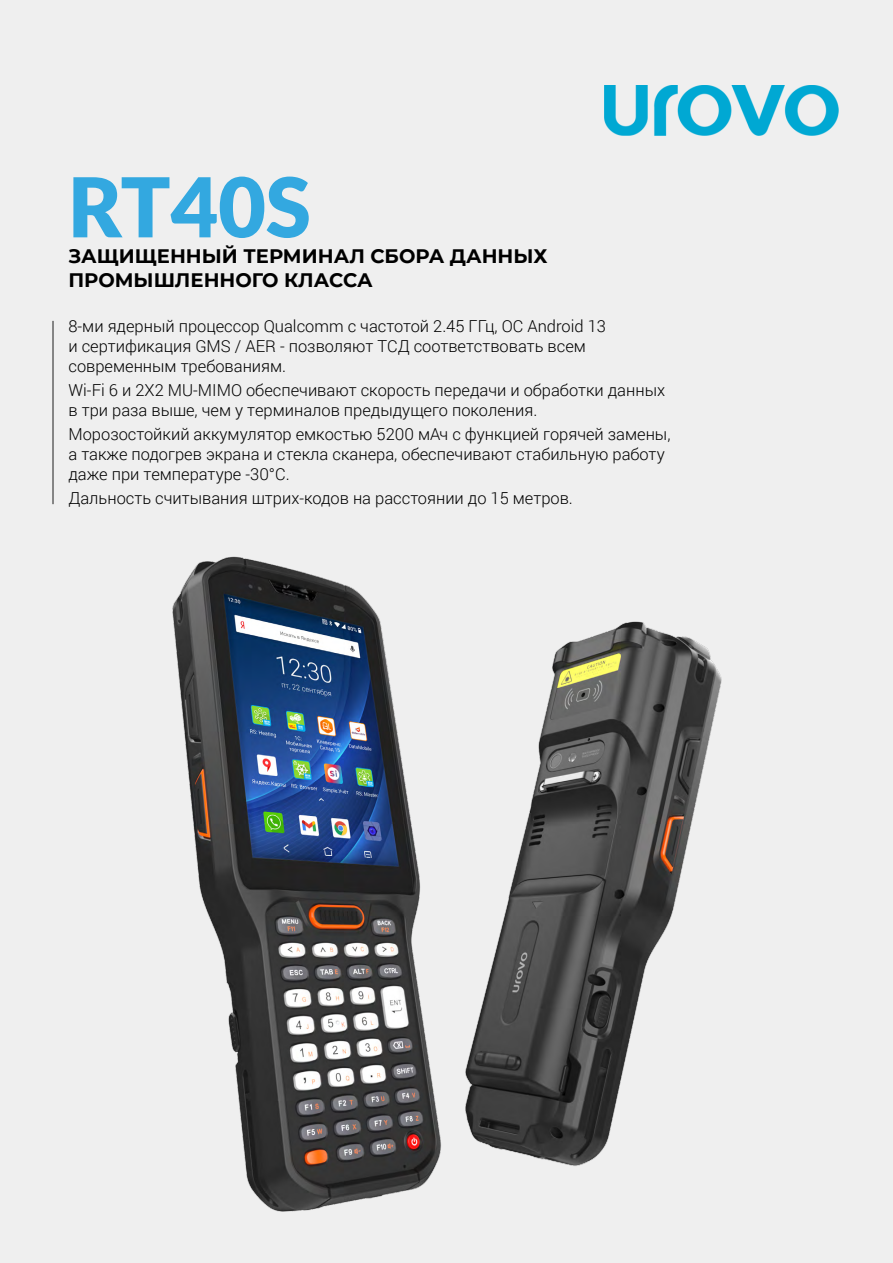
<style>
.page{position:relative;width:893px;height:1263px;background:#efefef}
.page>*{position:absolute;margin:0;border:0;box-sizing:border-box;transform-origin:0 0}
.t1{font:900 82.5px "Lato";color:#33a8e0}
.t2{font:700 19.5px/23.4px "Montserrat";color:#000}
.t3{font:300 16.5px/19.8px "Roboto";color:#000}
</style>
<div class="page">
<img style="left:604px;top:85px;width:235px;height:51px">
<hr style="left:52px;top:321px;width:2px;height:183px;background:#000">
<img style="left:172px;top:556px;width:550px;height:656px">
<h1 class="t1" style="left:68px;top:159px;width:244px">RT40S</h1>
<p class="t2" style="left:68px;top:244px;width:481px">ЗАЩИЩЕННЫЙ ТЕРМИНАЛ СБОРА ДАННЫХ<br>ПРОМЫШЛЕННОГО КЛАССА</p>
<p class="t3" style="left:68px;top:316px;width:539px">8-ми ядерный процессор Qualcomm с частотой 2.45 ГГц, ОС Аndroid 13 и сертификация GMS / AER - позволяют ТСД соответствовать всем современным требованиям.</p>
<p class="t3" style="left:68px;top:380px;width:598px">Wi-Fi 6 и 2X2 MU-MIMO обеспечивают скорость передачи и обработки данных в три раза выше, чем у терминалов предыдущего поколения.</p>
<p class="t3" style="left:68px;top:424px;width:604px">Морозостойкий аккумулятор емкостью 5200 мАч с функцией горячей замены, а также подогрев экрана и стекла сканера, обеспечивают стабильную работу даже при температуре -30°C.</p>
<p class="t3" style="left:68px;top:488px;width:506px">Дальность считывания штрих-кодов на расстоянии до 15 метров.</p>
</div>
